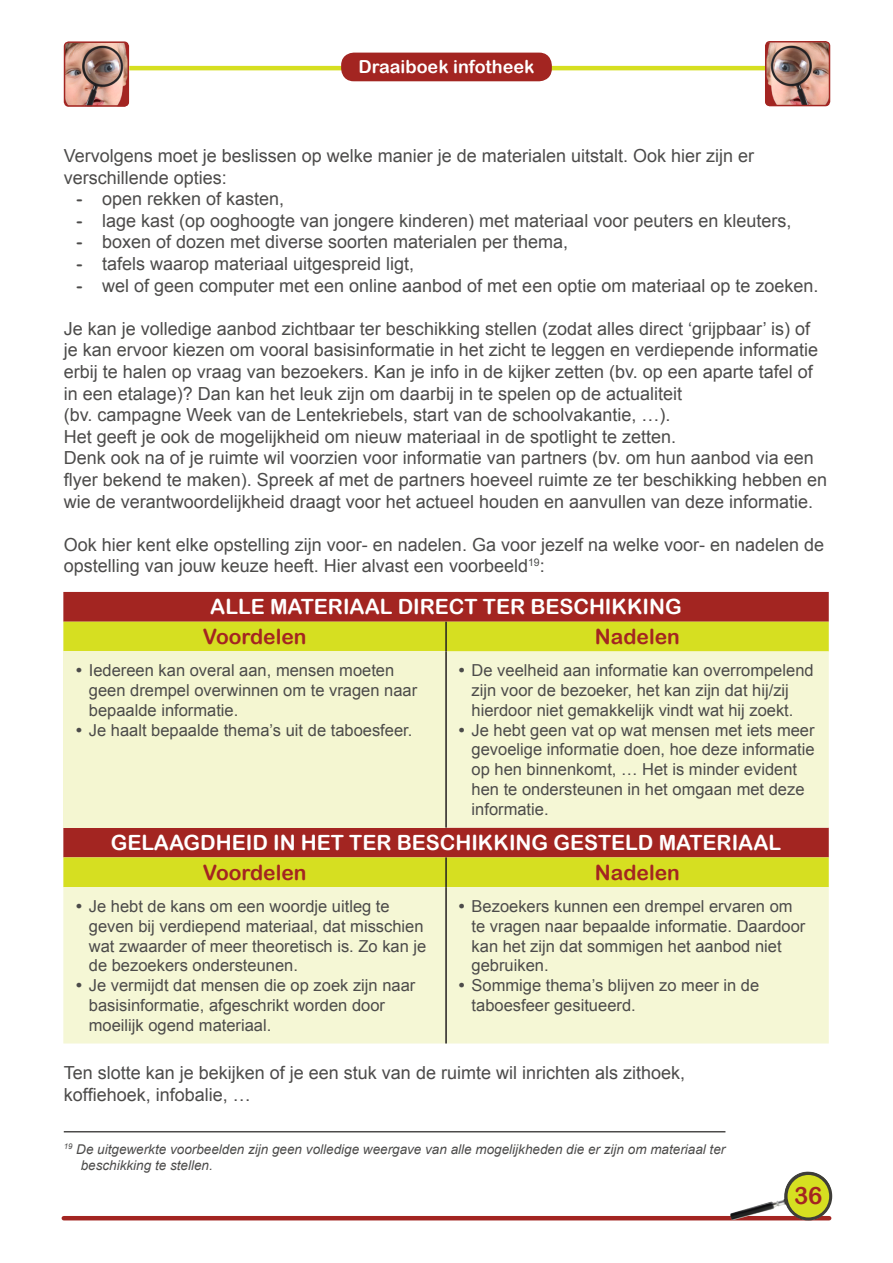
<style>
.page{position:relative;width:893px;height:1263px;background:#fff}
.page>*{position:absolute;margin:0;border:0;box-sizing:border-box;transform-origin:0 0}
.t1{font:24px "Arial Rounded MT Bold";color:#a32521}
.t2{font:21px "Arial Rounded MT Bold";color:#fff}
.t3{font:21px "Arial Rounded MT Bold";color:#a32521}
.brood{font:18px/21.6px "Arial";color:#4c4b4a}
.t4{font:18px "Arial Rounded MT Bold";color:#fff}
.t5{font:16.5px/19.8px "Arial";color:#4c4b4a}
.voetnoot{font:italic 13.5px/16.2px "Arial";color:#4c4b4a}
.s1{font-family:"Arial Rounded MT Bold"}
</style>
<div class="page">
<img style="left:67px;top:44px;width:59px;height:60px">
<div style="left:64px;top:41px;width:65px;height:66px;border:2px solid #a32521;border-radius:4px"></div>
<hr style="left:129px;top:66px;width:666px;height:4px;background:#d6df21">
<img style="left:765px;top:44px;width:64px;height:62px">
<div style="left:765px;top:41px;width:65px;height:65px;border:2px solid #a32521;border-radius:4px"></div>
<div style="left:342px;top:53px;width:209px;height:28px;background:#a32521;border-radius:12px"></div>
<div style="left:341px;top:53px;width:211px;height:28px;border:2px solid #a32521;border-radius:12px"></div>
<hr style="left:64px;top:1216px;width:765px;height:4px;background:#a32521">
<img style="left:793px;top:1171px;width:15px;height:6px">
<div style="left:786px;top:1173px;width:45px;height:46px;background:#d6df21;border-radius:50%"></div>
<div style="left:784px;top:1172px;width:48px;height:48px;border:3px solid #3e3d39;border-radius:50%"></div>
<hr style="left:64px;top:1131px;width:661px;height:1px;background:#4c4b4a">
<div style="left:63px;top:592px;width:766px;height:30px;background:#a32521"></div>
<div style="left:63px;top:622px;width:766px;height:29px;background:#d6df21"></div>
<svg style="left:63px;top:651px;width:766px;height:392px;fill:#f5f7d5"></svg>
<hr style="left:445px;top:651px;width:2px;height:177px;background:#231f20">
<hr style="left:445px;top:622px;width:2px;height:29px;background:#231f20">
<hr style="left:445px;top:857px;width:2px;height:30px;background:#231f20">
<hr style="left:445px;top:887px;width:2px;height:156px;background:#231f20">
<p class="t4" style="left:358px;top:56px;width:177px">Draaiboek infotheek</p>
<p class="brood" style="left:64px;top:145px;width:692px">Vervolgens moet je beslissen op welke manier je de materialen uitstalt. Ook hier zijn er verschillende opties:</p>
<p class="brood" style="left:77px;top:188px;width:209px"><span class="s1">-</span> open rekken of kasten,</p>
<p class="brood" style="left:77px;top:210px;width:716px"><span class="s1">-</span> lage kast (op ooghoogte van jongere kinderen) met materiaal voor peuters en kleuters,</p>
<p class="brood" style="left:77px;top:231px;width:493px"><span class="s1">-</span> boxen of dozen met diverse soorten materialen per thema,</p>
<p class="brood" style="left:77px;top:253px;width:339px"><span class="s1">-</span> tafels waarop materiaal uitgespreid ligt,</p>
<p class="brood" style="left:77px;top:275px;width:743px"><span class="s1">-</span> wel of geen computer met een online aanbod of met een optie om materiaal op te zoeken.</p>
<p class="brood" style="left:64px;top:318px;width:756px">Je kan je volledige aanbod zichtbaar ter beschikking stellen (zodat alles direct ‘grijpbaar’ is) of je kan ervoor kiezen om vooral basisinformatie in het zicht te leggen en verdiepende informatie erbij te halen op vraag van bezoekers. Kan je info in de kijker zetten (bv. op een aparte tafel of in een etalage)? Dan kan het leuk zijn om daarbij in te spelen op de actualiteit<br>(bv. campagne Week van de Lentekriebels, start van de schoolvakantie, …).<br>Het geeft je ook de mogelijkheid om nieuw materiaal in de spotlight te zetten.</p>
<p class="brood" style="left:64px;top:447px;width:765px">Denk ook na of je ruimte wil voorzien voor informatie van partners (bv. om hun aanbod via een flyer bekend te maken). Spreek af met de partners hoeveel ruimte ze ter beschikking hebben en wie de verantwoordelijkheid draagt voor het actueel houden en aanvullen van deze informatie.</p>
<p class="brood" style="left:64px;top:534px;width:762px">Ook hier kent elke opstelling zijn voor- en nadelen. Ga voor jezelf na welke voor- en nadelen de opstelling van jouw keuze heeft. Hier alvast een voorbeeld<sup>19</sup>:</p>
<p class="t2" style="left:210px;top:595px;width:473px">ALLE MATERIAAL DIRECT TER BESCHIKKING</p>
<p class="t3" style="left:203px;top:624px;width:105px">Voordelen</p>
<p class="t3" style="left:595px;top:624px;width:86px">Nadelen</p>
<p class="t5" style="left:89px;top:661px;width:330px;text-indent:-13px"><span class="s1">•</span> Iedereen kan overal aan, mensen moeten geen drempel overwinnen om te vragen naar bepaalde informatie.</p>
<p class="t5" style="left:76px;top:720px;width:338px"><span class="s1">•</span> Je haalt bepaalde thema’s uit de taboesfeer.</p>
<p class="t5" style="left:472px;top:661px;width:344px;text-indent:-13px"><span class="s1">•</span> De veelheid aan informatie kan overrompelend zijn voor de bezoeker, het kan zijn dat hij/zij hierdoor niet gemakkelijk vindt wat hij zoekt.</p>
<p class="t5" style="left:472px;top:720px;width:345px;text-indent:-13px"><span class="s1">•</span> Je hebt geen vat op wat mensen met iets meer gevoelige informatie doen, hoe deze informatie op hen binnenkomt, … Het is minder evident hen te ondersteunen in het omgaan met deze informatie.</p>
<p class="t2" style="left:111px;top:830px;width:672px">GELAAGDHEID IN HET TER BESCHIKKING GESTELD MATERIAAL</p>
<p class="t3" style="left:203px;top:860px;width:105px">Voordelen</p>
<p class="t3" style="left:595px;top:860px;width:86px">Nadelen</p>
<p class="t5" style="left:89px;top:896px;width:339px;text-indent:-13px"><span class="s1">•</span> Je hebt de kans om een woordje uitleg te geven bij verdiepend materiaal, dat misschien wat zwaarder of meer theoretisch is. Zo kan je de bezoekers ondersteunen.</p>
<p class="t5" style="left:89px;top:976px;width:328px;text-indent:-13px"><span class="s1">•</span> Je vermijdt dat mensen die op zoek zijn naar basisinformatie, afgeschrikt worden door moeilijk ogend materiaal.</p>
<p class="t5" style="left:472px;top:896px;width:335px;text-indent:-13px"><span class="s1">•</span> Bezoekers kunnen een drempel ervaren om te vragen naar bepaalde informatie. Daardoor kan het zijn dat sommigen het aanbod niet gebruiken.</p>
<p class="t5" style="left:472px;top:976px;width:289px;text-indent:-13px"><span class="s1">•</span> Sommige thema’s blijven zo meer in de taboesfeer gesitueerd.</p>
<p class="brood" style="left:64px;top:1062px;width:623px">Ten slotte kan je bekijken of je een stuk van de ruimte wil inrichten als zithoek,</p>
<p class="brood" style="left:64px;top:1084px;width:189px">koffiehoek, infobalie, …</p>
<p class="voetnoot" style="left:81px;top:1141px;width:646px;text-indent:-17px"><sup>19</sup> De uitgewerkte voorbeelden zijn geen volledige weergave van alle mogelijkheden die er zijn om materiaal ter beschikking te stellen.</p>
<h1 class="t1" style="left:794px;top:1181px;width:30px">36</h1>
</div>
